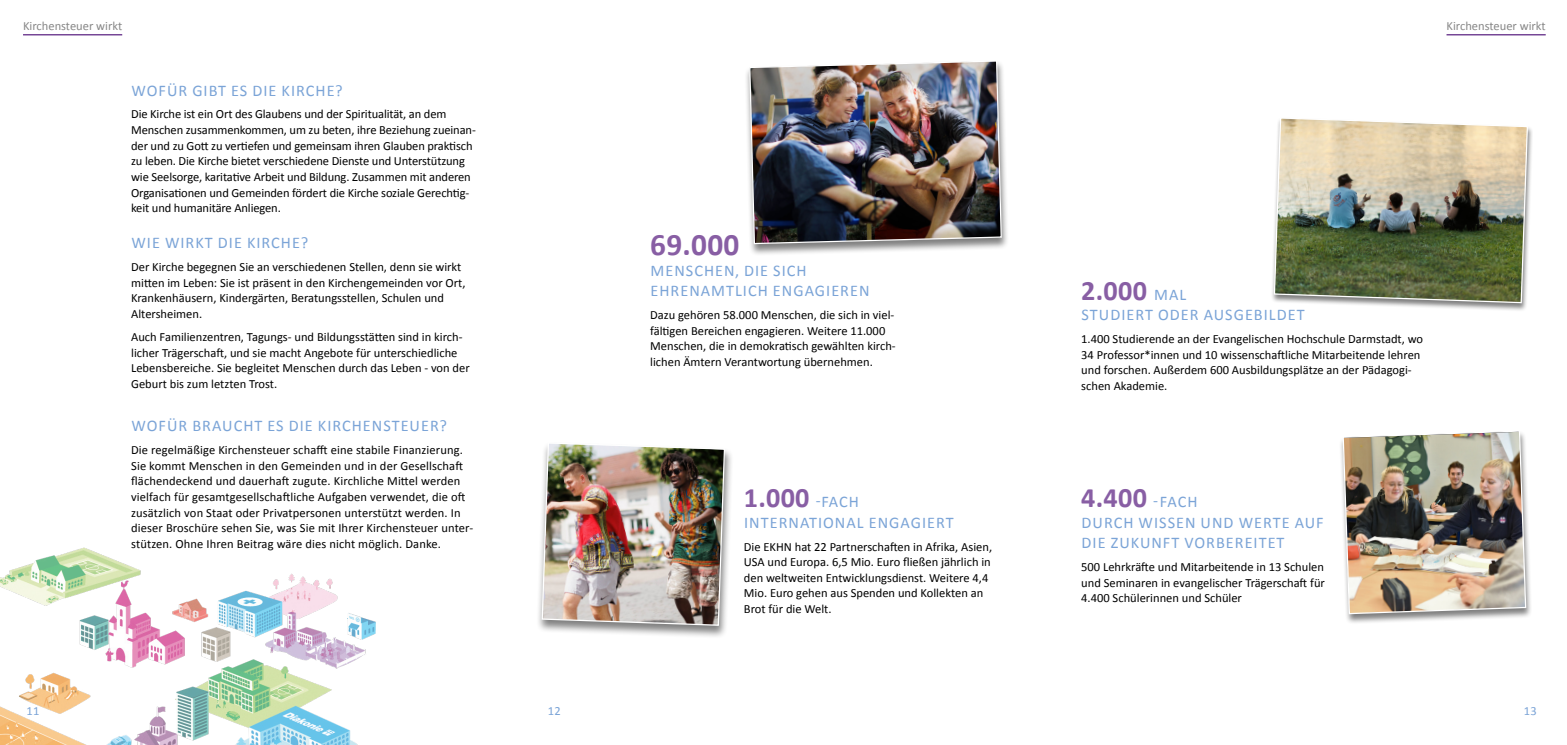
<style>
.page{position:relative;width:1567px;height:745px;background:#fff}
.page>*{position:absolute;margin:0;border:0;box-sizing:border-box;transform-origin:0 0}
.t1{font:700 31.25px "Calibri";color:#885ea4}
.t2{font:700 28.12px "Calibri";letter-spacing:.01em;color:#885ea4}
.t3{font:16.25px/20.6px "Calibri";letter-spacing:.06em;color:#7ba4d7}
.t4{font:12.5px/15.6px "Calibri";color:#000}
.t5{font:12.5px "Calibri";color:#878787}
.t6{font:12.5px "Calibri";color:#7ba4d7}
.s1{font-weight:400;font-size:16.25px;color:#7ba4d7}
</style>
<div class="page">
<hr style="left:1446px;top:34px;width:99px;height:1px;background:#5c2483">
<div style="left:1270px;top:117px;width:263px;height:195px;background:#000;opacity:.5"></div>
<img style="left:1272px;top:117px;width:256px;height:187px">
<div style="left:536px;top:441px;width:197px;height:197px;background:#000;opacity:.5"></div>
<img style="left:541px;top:441px;width:184px;height:185px">
<div style="left:1338px;top:430px;width:194px;height:194px;background:#000;opacity:.5"></div>
<img style="left:1341px;top:430px;width:185px;height:184px">
<div style="left:744px;top:60px;width:265px;height:196px;background:#000;opacity:.5"></div>
<img style="left:748px;top:60px;width:254px;height:185px">
<hr style="left:23px;top:34px;width:99px;height:1px;background:#5c2483">
<img style="left:0;top:504px;width:659px;height:240px">
<p class="t5" style="left:23px;top:18px;width:101px">Kirchensteuer wirkt</p>
<h3 class="t3" style="left:131px;top:80px;width:213px">WOFÜR GIBT ES DIE KIRCHE?</h3>
<p class="t4" style="left:131px;top:106px;width:346px">Die Kirche ist ein Ort des Glaubens und der Spiritualität, an dem Menschen zusammenkommen, um zu beten, ihre Beziehung zueinan&shy;der und zu Gott zu vertiefen und gemeinsam ihren Glauben praktisch zu leben. Die Kirche bietet verschiedene Dienste und Unterstützung wie Seelsorge, karitative Arbeit und Bildung. Zusammen mit anderen Organisationen und Gemeinden fördert die Kirche soziale Gerechtig&shy;keit und humanitäre Anliegen.</p>
<h3 class="t3" style="left:131px;top:233px;width:178px">WIE WIRKT DIE KIRCHE?</h3>
<p class="t4" style="left:131px;top:259px;width:336px">Der Kirche begegnen Sie an verschiedenen Stellen, denn sie wirkt mitten im Leben: Sie ist präsent in den Kirchengemeinden vor Ort, Krankenhäusern, Kindergärten, Beratungsstellen, Schulen und Altersheimen.</p>
<p class="t4" style="left:131px;top:329px;width:340px">Auch Familienzentren, Tagungs- und Bildungsstätten sind in kirch&shy;licher Trägerschaft, und sie macht Angebote für unterschiedliche Lebensbereiche. Sie begleitet Menschen durch das Leben - von der Geburt bis zum letzten Trost.</p>
<h3 class="t3" style="left:131px;top:415px;width:317px">WOFÜR BRAUCHT ES DIE KIRCHENSTEUER?</h3>
<p class="t4" style="left:131px;top:441px;width:343px">Die regelmäßige Kirchensteuer schafft eine stabile Finanzierung.<br>Sie kommt Menschen in den Gemeinden und in der Gesellschaft flächendeckend und dauerhaft zugute. Kirchliche Mittel werden vielfach für gesamtgesellschaftliche Aufgaben verwendet, die oft zusätzlich von Staat oder Privatpersonen unterstützt werden. In dieser Broschüre sehen Sie, was Sie mit Ihrer Kirchensteuer unter&shy;stützen. Ohne Ihren Beitrag wäre dies nicht möglich. Danke.</p>
<h1 class="t1" style="left:650px;top:222px;width:91px">69.000</h1>
<h3 class="t3" style="left:650px;top:260px;width:220px">MENSCHEN, DIE SICH<br>EHRENAMTLICH ENGAGIEREN</h3>
<p class="t4" style="left:650px;top:307px;width:247px">Dazu gehören 58.000 Menschen, die sich in viel&shy;fältigen Bereichen engagieren. Weitere 11.000<br>Menschen, die in demokratisch gewählten kirch&shy;lichen Ämtern Verantwortung übernehmen.</p>
<h2 class="t2" style="left:743px;top:477px;width:117px">1.000 <span class="s1">-FACH</span></h2>
<h3 class="t3" style="left:744px;top:511px;width:211px">INTERNATIONAL ENGAGIERT</h3>
<p class="t4" style="left:743px;top:538px;width:250px">Die EKHN hat 22 Partnerschaften in Afrika, Asien, USA und Europa. 6,5 Mio. Euro fließen jährlich in den weltweiten Entwicklungsdienst. Weitere 4,4<br>Mio. Euro gehen aus Spenden und Kollekten an Brot für die Welt.</p>
<p class="t5" style="left:1446px;top:18px;width:101px">Kirchensteuer wirkt</p>
<h2 class="t2" style="left:1081px;top:270px;width:107px">2.000 <span class="s1">MAL</span></h2>
<h3 class="t3" style="left:1081px;top:304px;width:224px">STUDIERT ODER AUSGEBILDET</h3>
<p class="t4" style="left:1081px;top:331px;width:343px">1.400 Studierende an der Evangelischen Hochschule Darmstadt, wo 34 Professor*innen und 10 wissenschaftliche Mitarbeitende lehren und forschen. Außerdem 600 Ausbildungsplätze an der Pädagogi&shy;schen Akademie.</p>
<h2 class="t2" style="left:1081px;top:477px;width:118px">4.400 <span class="s1">-FACH</span></h2>
<h3 class="t3" style="left:1081px;top:511px;width:244px">DURCH WISSEN UND WERTE AUF<br>DIE ZUKUNFT VORBEREITET</h3>
<p class="t4" style="left:1081px;top:559px;width:245px;text-align:justify">500 Lehrkräfte und Mitarbeitende in 13 Schulen und Seminaren in evangelischer Trägerschaft für 4.400 Schülerinnen und Schüler</p>
<p class="t6" style="left:27px;top:702px;width:14px">11</p>
<p class="t6" style="left:547px;top:702px;width:14px">12</p>
<p class="t6" style="left:1523px;top:702px;width:14px">13</p>
</div>
